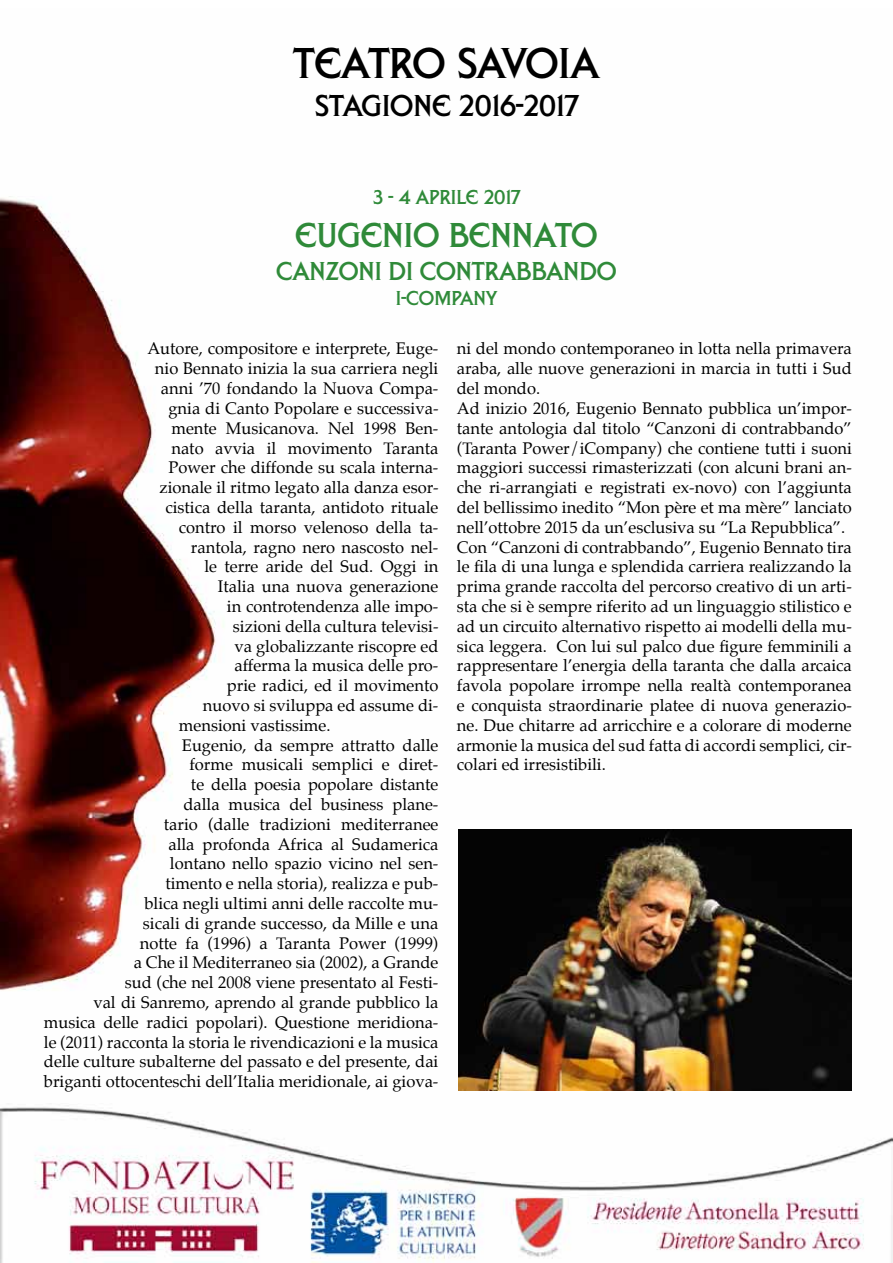
<style>
.page{position:relative;width:893px;height:1263px;background:#fff}
.page>*{position:absolute;margin:0;border:0;box-sizing:border-box;transform-origin:0 0}
.t1{font:45px "Liberty D";letter-spacing:-.01em;color:#000}
.t2{font:36px "Liberty D";color:#2f8a39}
.t3{font:31.5px "Liberty D";color:#000}
.t4{font:27px "Liberty D";color:#2f8a39}
.t5{font:21px "Liberty D";color:#2f8a39}
.t6{font:16.5px/19.8px "Palatino";color:#000}
</style>
<div class="page">
<img style="left:0;top:196px;width:892px;height:1067px">
<img style="left:458px;top:829px;width:394px;height:262px">
<h1 class="t1" style="left:294px;top:39px;width:307px">TEATRO SAVOIA</h1>
<h3 class="t3" style="left:315px;top:89px;width:265px">STAGIONE 2016-2017</h3>
<p class="t5" style="left:373px;top:186px;width:149px">3 - 4 APRILE 2017</p>
<h2 class="t2" style="left:295px;top:216px;width:304px">EUGENIO BENNATO</h2>
<h3 class="t4" style="left:276px;top:256px;width:342px">CANZONI DI CONTRABBANDO</h3>
<p class="t5" style="left:396px;top:286px;width:103px">I-COMPANY</p>
<p class="t6" style="left:147px;top:339px;width:293px">Autore, compositore e interprete, Euge-</p>
<p class="t6" style="left:155px;top:359px;width:285px">nio Bennato inizia la sua carriera negli</p>
<p class="t6" style="left:161px;top:378px;width:279px">anni ’70 fondando la Nuova Compa-</p>
<p class="t6" style="left:168px;top:398px;width:272px">gnia di Canto Popolare e successiva-</p>
<p class="t6" style="left:171px;top:418px;width:268px">mente Musicanova. Nel 1998 Ben-</p>
<p class="t6" style="left:171px;top:438px;width:269px">nato avvia il movimento Taranta</p>
<p class="t6" style="left:168px;top:458px;width:271px">Power che diffonde su scala interna-</p>
<p class="t6" style="left:159px;top:477px;width:280px">zionale il ritmo legato alla danza esor-</p>
<p class="t6" style="left:165px;top:497px;width:274px">cistica della taranta, antidoto rituale</p>
<p class="t6" style="left:179px;top:517px;width:261px">contro il morso velenoso della ta-</p>
<p class="t6" style="left:191px;top:537px;width:249px">rantola, ragno nero nascosto nel-</p>
<p class="t6" style="left:204px;top:557px;width:235px">le terre aride del Sud. Oggi in</p>
<p class="t6" style="left:218px;top:576px;width:222px">Italia una nuova generazione</p>
<p class="t6" style="left:227px;top:596px;width:213px">in controtendenza alle impo-</p>
<p class="t6" style="left:233px;top:616px;width:207px">sizioni della cultura televisi-</p>
<p class="t6" style="left:234px;top:636px;width:205px">va globalizzante riscopre ed</p>
<p class="t6" style="left:234px;top:656px;width:205px">afferma la musica delle pro-</p>
<p class="t6" style="left:227px;top:675px;width:213px">prie radici, ed il movimento</p>
<p class="t6" style="left:203px;top:695px;width:237px">nuovo si sviluppa ed assume di-</p>
<p class="t6" style="left:179px;top:715px;width:153px">mensioni vastissime.</p>
<p class="t6" style="left:182px;top:735px;width:258px">Eugenio, da sempre attratto dalle</p>
<p class="t6" style="left:189px;top:755px;width:251px">forme musicali semplici e diret-</p>
<p class="t6" style="left:191px;top:774px;width:249px">te della poesia popolare distante</p>
<p class="t6" style="left:183px;top:794px;width:256px">dalla musica del business plane-</p>
<p class="t6" style="left:164px;top:814px;width:276px">tario (dalle tradizioni mediterranee</p>
<p class="t6" style="left:168px;top:834px;width:272px">alla profonda Africa al Sudamerica</p>
<p class="t6" style="left:170px;top:854px;width:270px">lontano nello spazio vicino nel sen-</p>
<p class="t6" style="left:165px;top:873px;width:274px">timento e nella storia), realizza e pub-</p>
<p class="t6" style="left:144px;top:893px;width:296px">blica negli ultimi anni delle raccolte mu-</p>
<p class="t6" style="left:143px;top:913px;width:297px">sicali di grande successo, da Mille e una</p>
<p class="t6" style="left:140px;top:933px;width:300px">notte fa (1996) a Taranta Power (1999)</p>
<p class="t6" style="left:134px;top:953px;width:306px">a Che il Mediterraneo sia (2002), a Grande</p>
<p class="t6" style="left:125px;top:972px;width:315px">sud (che nel 2008 viene presentato al Festi-</p>
<p class="t6" style="left:93px;top:992px;width:346px">val di Sanremo, aprendo al grande pubblico la</p>
<p class="t6" style="left:44px;top:1012px;width:396px">musica delle radici popolari). Questione meridiona-</p>
<p class="t6" style="left:44px;top:1032px;width:396px">le (2011) racconta la storia le rivendicazioni e la musica</p>
<p class="t6" style="left:44px;top:1052px;width:396px">delle culture subalterne del passato e del presente, dai</p>
<p class="t6" style="left:44px;top:1071px;width:396px">briganti ottocenteschi dell’Italia meridionale, ai giova-</p>
<p class="t6" style="left:457px;top:339px;width:396px">ni del mondo contemporaneo in lotta nella primavera araba, alle nuove generazioni in marcia in tutti i Sud del mondo.<br>Ad inizio 2016, Eugenio Bennato pubblica un’impor&shy;tante antologia dal titolo “Canzoni di contrabbando” (Taranta Power/iCompany) che contiene tutti i suoni maggiori successi rimasterizzati (con alcuni brani an&shy;che ri-arrangiati e registrati ex-novo) con l’aggiunta del bellissimo inedito “Mon père et ma mère” lanciato nell’ottobre 2015 da un’esclusiva su “La Repubblica”.<br>Con “Canzoni di contrabbando”, Eugenio Bennato tira le fila di una lunga e splendida carriera realizzando la prima grande raccolta del percorso creativo di un arti&shy;sta che si è sempre riferito ad un linguaggio stilistico e ad un circuito alternativo rispetto ai modelli della mu&shy;sica leggera. Con lui sul palco due figure femminili a rappresentare l’energia della taranta che dalla arcaica favola popolare irrompe nella realtà contemporanea e conquista straordinarie platee di nuova generazio&shy;ne. Due chitarre ad arricchire e a colorare di moderne armonie la musica del sud fatta di accordi semplici, cir&shy;colari ed irresistibili.</p>
</div>
